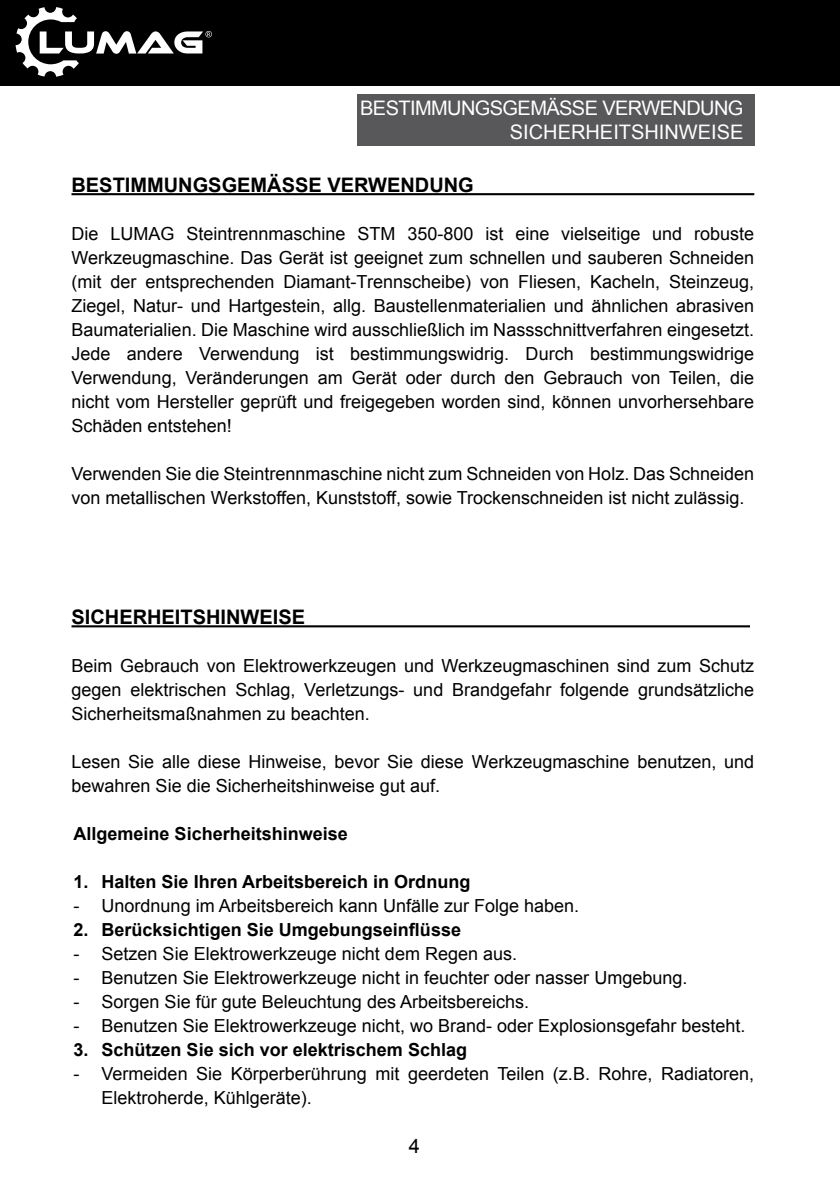
<style>
.page{position:relative;width:840px;height:1191px;background:#fff}
.page>*{position:absolute;margin:0;border:0;box-sizing:border-box;transform-origin:0 0}
.t1{font:20px/24px "Arial";letter-spacing:-.03em;color:#fff;text-align:right}
.t2{font:700 20px "Arial";color:#000}
.t3{font:20px "Arial";color:#000}
.t4{font:18px/24px "Arial";color:#000}
.t5{font:700 18px "Arial";color:#000}
</style>
<div class="page">
<div style="left:0;top:0;width:839px;height:86px;background:#000"></div>
<svg style="left:16px;top:7px;width:196px;height:70px"></svg>
<div style="left:357px;top:94px;width:397px;height:51px;background:#58585a"></div>
<hr style="left:71px;top:193px;width:682px;height:2px;background:#000">
<hr style="left:71px;top:625px;width:678px;height:2px;background:#000">
<p class="t1" style="left:360px;top:96px;width:384px">BESTIMMUNGSGEMÄSSE VERWENDUNG<br>SICHERHEITSHINWEISE</p>
<p class="t2" style="left:71px;top:172px;width:403px">BESTIMMUNGSGEMÄSSE VERWENDUNG</p>
<p class="t4" style="left:71px;top:222px;width:684px;text-align:justify">Die LUMAG Steintrennmaschine STM 350-800 ist eine vielseitige und robuste Werkzeugmaschine. Das Gerät ist geeignet zum schnellen und sauberen Schneiden (mit der entsprechenden Diamant-Trennscheibe) von Fliesen, Kacheln, Steinzeug, Ziegel, Natur- und Hartgestein, allg. Baustellenmaterialien und ähnlichen abrasiven Baumaterialien. Die Maschine wird ausschließlich im Nassschnittverfahren eingesetzt.<br>Jede andere Verwendung ist bestimmungswidrig. Durch bestimmungswidrige Verwendung, Veränderungen am Gerät oder durch den Gebrauch von Teilen, die nicht vom Hersteller geprüft und freigegeben worden sind, können unvorhersehbare Schäden entstehen!</p>
<p class="t4" style="left:71px;top:462px;width:684px">Verwenden Sie die Steintrennmaschine nicht zum Schneiden von Holz. Das Schneiden von metallischen Werkstoffen, Kunststoff, sowie Trockenschneiden ist nicht zulässig.</p>
<p class="t2" style="left:71px;top:604px;width:235px">SICHERHEITSHINWEISE</p>
<p class="t4" style="left:71px;top:654px;width:684px;text-align:justify">Beim Gebrauch von Elektrowerkzeugen und Werkzeugmaschinen sind zum Schutz gegen elektrischen Schlag, Verletzungs- und Brandgefahr folgende grundsätzliche Sicherheitsmaßnahmen zu beachten.</p>
<p class="t4" style="left:71px;top:750px;width:683px">Lesen Sie alle diese Hinweise, bevor Sie diese Werkzeugmaschine benutzen, und bewahren Sie die Sicherheitshinweise gut auf.</p>
<p class="t5" style="left:73px;top:822px;width:276px">Allgemeine Sicherheitshinweise</p>
<p class="t5" style="left:73px;top:870px;width:398px">1. Halten Sie Ihren Arbeitsbereich in Ordnung</p>
<p class="t4" style="left:73px;top:894px;width:507px">- Unordnung im Arbeitsbereich kann Unfälle zur Folge haben.</p>
<p class="t5" style="left:73px;top:918px;width:389px">2. Berücksichtigen Sie Umgebungseinflüsse</p>
<p class="t4" style="left:73px;top:942px;width:445px">- Setzen Sie Elektrowerkzeuge nicht dem Regen aus.</p>
<p class="t4" style="left:73px;top:966px;width:615px">- Benutzen Sie Elektrowerkzeuge nicht in feuchter oder nasser Umgebung.</p>
<p class="t4" style="left:73px;top:990px;width:457px">- Sorgen Sie für gute Beleuchtung des Arbeitsbereichs.</p>
<p class="t4" style="left:73px;top:1014px;width:673px">- Benutzen Sie Elektrowerkzeuge nicht, wo Brand- oder Explosionsgefahr besteht.</p>
<p class="t5" style="left:73px;top:1038px;width:395px">3. Schützen Sie sich vor elektrischem Schlag</p>
<p class="t4" style="left:101px;top:1062px;width:654px;text-indent:-28px">- Vermeiden Sie Körperberührung mit geerdeten Teilen (z.B. Rohre, Radiatoren,<br>Elektroherde, Kühlgeräte).</p>
<p class="t3" style="left:408px;top:1132px;width:13px">4</p>
</div>
